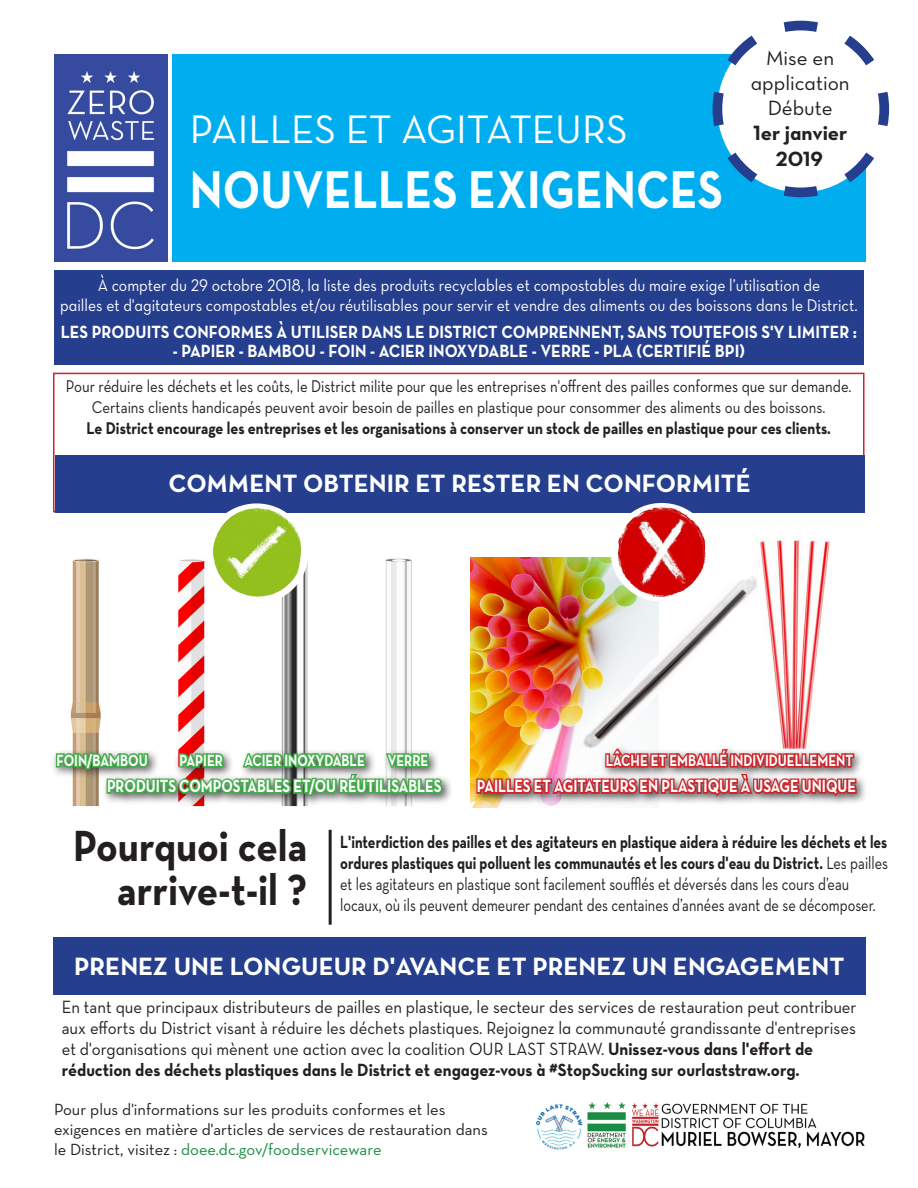
<style>
.page{position:relative;width:918px;height:1188px;background:#fff}
.page>*{position:absolute;margin:0;border:0;box-sizing:border-box;transform-origin:0 0}
.t1{font:700 54px "Neutra Text";color:#fff;scale:.87 1}
.t2{font:700 44.4px/44.4px "Neutra Text";color:#231f20;text-align:right;scale:.9 1}
.t3{font:40.5px "Neutra Text";color:#fff}
.t4{font:25.5px "Neutra Text Bold SC Alt";color:#fff}
.t5{font:21px/25.2px "Neutra Text Book Alt";color:#231f20;text-align:center}
.t6{font:21px/25.2px "Neutra Text Bold Alt";color:#231f20;text-align:center}
.t7{font:18px/21px "Neutra Text";color:#231f20;scale:.93 1}
.t8{font:18px/21px "Neutra Text";color:#231f20;scale:.8 1}
.t9{font:18px "Neutra Text Bold SC";color:#fff;scale:.8 1}
.t10{font:18px "Neutra Text Bold SC Alt";color:#fff;scale:.9 1}
.t11{font:18px "Neutra Text Bold SC Alt";color:#fff;scale:.91 1}
.t12{font:17.25px/21px "Neutra Text";color:#231f20;text-align:center;scale:.86 1}
.t13{font:17.25px "Neutra Text Book Alt";color:#fff;scale:.91 1}
.t14{font:700 17.25px "Neutra Text";color:#231f20;scale:.86 1}
.t15{font:16.5px/19.8px "Neutra Text";color:#231f20}
.t16{font:16.5px "Neutra Text Bold SC";color:#fff;scale:.8 1}
.s1{font-weight:700}
.s2{font-family:"Neutra Text Book Alt"}
.s3{font-family:"Neutra Text Bold Alt"}
.s4{color:#188d44}
</style>
<div class="page">
<img style="left:470px;top:557px;width:95px;height:251px">
<img style="left:756px;top:538px;width:76px;height:206px">
<img style="left:54px;top:54px;width:114px;height:207px">
<div style="left:172px;top:54px;width:694px;height:207px;background:#00aeef"></div>
<div style="left:53px;top:373px;width:811px;height:139px;border:2px solid #d1232a"></div>
<div style="left:55px;top:455px;width:810px;height:57px;background:#253f8e"></div>
<img style="left:70px;top:558px;width:342px;height:248px">
<img style="left:202px;top:504px;width:106px;height:100px">
<img style="left:609px;top:504px;width:109px;height:52px">
<hr style="left:329px;top:830px;width:3px;height:95px;background:#231f20">
<div style="left:53px;top:937px;width:813px;height:58px;background:#253f8e"></div>
<img style="left:632px;top:1103px;width:233px;height:44px">
<img style="left:587px;top:1102px;width:39px;height:46px">
<img style="left:536px;top:1104px;width:47px;height:46px">
<div style="left:54px;top:270px;width:810px;height:95px;background:#253f8e"></div>
<img style="left:565px;top:556px;width:211px;height:191px">
<div style="left:101px;top:769px;width:352px;height:38px;background:#231f20;opacity:.75"></div>
<div style="left:51px;top:748px;width:109px;height:33px;background:#231f20;opacity:.75"></div>
<div style="left:174px;top:749px;width:61px;height:30px;background:#231f20;opacity:.75"></div>
<div style="left:238px;top:749px;width:138px;height:30px;background:#231f20;opacity:.75"></div>
<div style="left:382px;top:749px;width:58px;height:30px;background:#231f20;opacity:.75"></div>
<svg style="left:54px;top:751px;width:390px;height:47px;background:#8ab788"></svg>
<div style="left:471px;top:769px;width:397px;height:38px;background:#231f20;opacity:.75"></div>
<div style="left:600px;top:744px;width:265px;height:35px;background:#231f20;opacity:.75"></div>
<img style="left:475px;top:747px;width:383px;height:52px">
<svg style="left:712px;top:20px;width:178px;height:178px"></svg>
<p class="t3" style="left:190px;top:104px;width:439px">PAILLES ET AGITATEURS</p>
<p class="t1" style="left:190px;top:156px;width:614px">NOUVELLES EXIGENCES</p>
<p class="t5" style="left:751px;top:45px;width:101px">Mise en application</p>
<p class="t5" style="left:768px;top:95px;width:66px">Débute</p>
<p class="t6" style="left:753px;top:120px;width:96px">1er janvier<br>2019</p>
<p class="t13" style="left:98px;top:275px;width:796px">À compter du 29 octobre 2018, la liste des produits recyclables et compostables du maire exige l’utilisation de</p>
<p class="t13" style="left:60px;top:295px;width:878px">pailles et d'agitateurs compostables et/ou réutilisables pour servir et vendre des aliments ou des boissons dans le District.</p>
<p class="t10" style="left:61px;top:320px;width:886px">LES PRODUITS CONFORMES À UTILISER DANS LE DISTRICT COMPRENNENT, SANS TOUTEFOIS S'Y LIMITER :</p>
<p class="t11" style="left:173px;top:340px;width:630px">- PAPIER - BAMBOU - FOIN - ACIER INOXYDABLE - VERRE - PLA (CERTIFIÉ BPI)</p>
<p class="t12" style="left:66px;top:376px;width:915px">Pour réduire les déchets et les coûts, le District milite pour que les entreprises n'offrent des pailles conformes que sur demande.<br>Certains clients handicapés peuvent avoir besoin de pailles en plastique pour consommer des aliments ou des boissons.</p>
<p class="t14" style="left:87px;top:418px;width:867px">Le District encourage les entreprises et les organisations à conserver un stock de pailles en plastique pour ces clients.</p>
<p class="t4" style="left:169px;top:468px;width:584px">COMMENT OBTENIR ET RESTER EN CONFORMITÉ</p>
<p class="t16" style="left:56px;top:750px;width:116px">FOIN/BAMBOU</p>
<p class="t16" style="left:180px;top:750px;width:56px">PAPIER</p>
<p class="t16" style="left:244px;top:750px;width:152px">ACIER INOXYDABLE</p>
<p class="t16" style="left:388px;top:750px;width:52px">VERRE</p>
<p class="t9" style="left:107px;top:775px;width:420px">PRODUITS COMPOSTABLES ET/OU RÉUTILISABLES</p>
<p class="t16" style="left:606px;top:750px;width:311px">LÂCHE ET EMBALLÉ INDIVIDUELLEMENT</p>
<p class="t9" style="left:477px;top:775px;width:475px">PAILLES ET AGITATEURS EN PLASTIQUE À USAGE UNIQUE</p>
<p class="t2" style="left:73px;top:823px;width:262px">Pourquoi cela arrive-t-il ?</p>
<p class="t8" style="left:340px;top:831px;width:686px"><span class="s1">L'interdiction des pailles et des agitateurs en plastique aidera à réduire les déchets et les ordures plastiques qui polluent les communautés et les cours d'eau du District.</span> Les pailles et les agitateurs en plastique sont facilement soufflés et déversés dans les cours d’eau locaux, où ils peuvent demeurer pendant des centaines d’années avant de se décomposer.</p>
<p class="t4" style="left:74px;top:950px;width:772px">PRENEZ UNE LONGUEUR D'AVANCE ET PRENEZ UN ENGAGEMENT</p>
<p class="t7" style="left:62px;top:996px;width:856px">En tant que principaux distributeurs de pailles en plastique, le secteur des services de restauration peut contribuer aux efforts du District visant à réduire les déchets plastiques. <span class="s2">Rejoignez la communauté grandissante d'entreprises et d'organisations qui mènent une action avec la coalition OUR LAST STRAW.</span> <span class="s3">Unissez-vous dans l'effort de réduction des déchets plastiques dans le District et engagez-vous à #StopSucking sur ourlaststraw.org.</span></p>
<p class="t15" style="left:54px;top:1099px;width:435px">Pour plus d'informations sur les produits conformes et les exigences en matière d'articles de services de restauration dans le District, visitez : <span class="s4">doee.dc.gov/foodserviceware</span></p>
</div>
